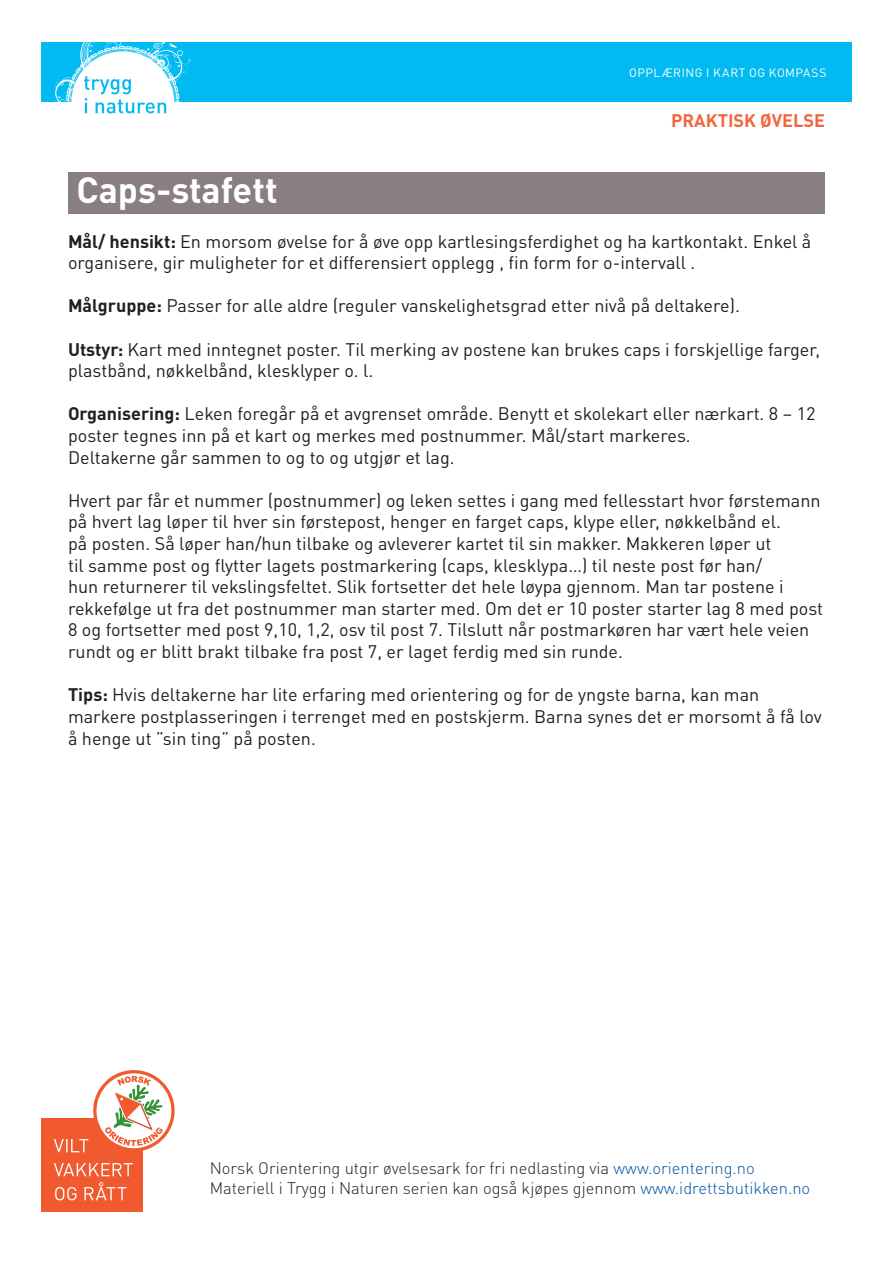
<style>
.page{position:relative;width:893px;height:1263px;background:#fff}
.page>*{position:absolute;margin:0;border:0;box-sizing:border-box;transform-origin:0 0}
.t1{font:700 36px "DINOT";color:#fff}
.t2{font:18px/21.6px "DINOT";color:#231f20}
.Brødtekst_uten_innry{font:700 18px "DINOT";color:#f2653d}
.t3{font:300 16.5px "DINOT";color:#231f20}
.t4{font:12px "DINOT";letter-spacing:.045em;color:#fff}
.s1{font-weight:700}
.s2{color:#0153a0}
</style>
<div class="page">
<div style="left:68px;top:173px;width:757px;height:41px;background:#897f81"></div>
<div style="left:41px;top:43px;width:810px;height:59px;background:#00baf1"></div>
<svg style="left:56px;top:42px;width:135px;height:72px"></svg>
<div style="left:41px;top:1118px;width:102px;height:94px;background:#f1592f"></div>
<svg style="left:55px;top:1182px;width:72px;height:18px"></svg>
<svg style="left:54px;top:1163px;width:79px;height:13px"></svg>
<svg style="left:54px;top:1070px;width:121px;height:82px"></svg>
<p class="t4" style="left:629px;top:65px;width:199px">OPPLÆRING I KART OG KOMPASS</p>
<p class="Brødtekst_uten_innry" style="left:671px;top:109px;width:155px">PRAKTISK ØVELSE</p>
<p class="t1" style="left:76px;top:166px;width:203px">Caps-stafett</p>
<p class="t2" style="left:68px;top:230px;width:745px"><span class="s1">Mål/ hensikt:</span> En morsom øvelse for å øve opp kartlesingsferdighet og ha kartkontakt. Enkel å organisere, gir muligheter for et differensiert opplegg , fin form for o-intervall .</p>
<p class="t2" style="left:68px;top:295px;width:673px"><span class="s1">Målgruppe:</span> Passer for alle aldre (reguler vanskelighetsgrad etter nivå på deltakere).</p>
<p class="t2" style="left:68px;top:338px;width:754px"><span class="s1">Utstyr:</span> Kart med inntegnet poster. Til merking av postene kan brukes caps i forskjellige farger, plastbånd, nøkkelbånd, klesklyper o. l.</p>
<p class="t2" style="left:68px;top:403px;width:749px"><span class="s1">Organisering:</span> Leken foregår på et avgrenset område. Benytt et skolekart eller nærkart. 8 – 12 poster tegnes inn på et kart og merkes med postnummer. Mål/start markeres.<br>Deltakerne går sammen to og to og utgjør et lag.</p>
<p class="t2" style="left:68px;top:489px;width:757px">Hvert par får et nummer (postnummer) og leken settes i gang med fellesstart hvor førstemann på hvert lag løper til hver sin førstepost, henger en farget caps, klype eller, nøkkelbånd el.<br>på posten. Så løper han/hun tilbake og avleverer kartet til sin makker. Makkeren løper ut<br>til samme post og flytter lagets postmarkering (caps, klesklypa…) til neste post før han/<br>hun returnerer til vekslingsfeltet. Slik fortsetter det hele løypa gjennom. Man tar postene i rekkefølge ut fra det postnummer man starter med. Om det er 10 poster starter lag 8 med post 8 og fortsetter med post 9,10, 1,2, osv til post 7. Tilslutt når postmarkøren har vært hele veien rundt og er blitt brakt tilbake fra post 7, er laget ferdig med sin runde.</p>
<p class="t2" style="left:68px;top:684px;width:755px"><span class="s1">Tips:</span> Hvis deltakerne har lite erfaring med orientering og for de yngste barna, kan man markere postplasseringen i terrenget med en postskjerm. Barna synes det er morsomt å få lov å henge ut ”sin ting” på posten.</p>
<p class="t3" style="left:210px;top:1158px;width:547px">Norsk Orientering utgir øvelsesark for fri nedlasting via <span class="s2">www.orientering.no</span></p>
<p class="t3" style="left:210px;top:1178px;width:602px">Materiell i Trygg i Naturen serien kan også kjøpes gjennom <span class="s2">www.idrettsbutikken.no</span></p>
</div>
